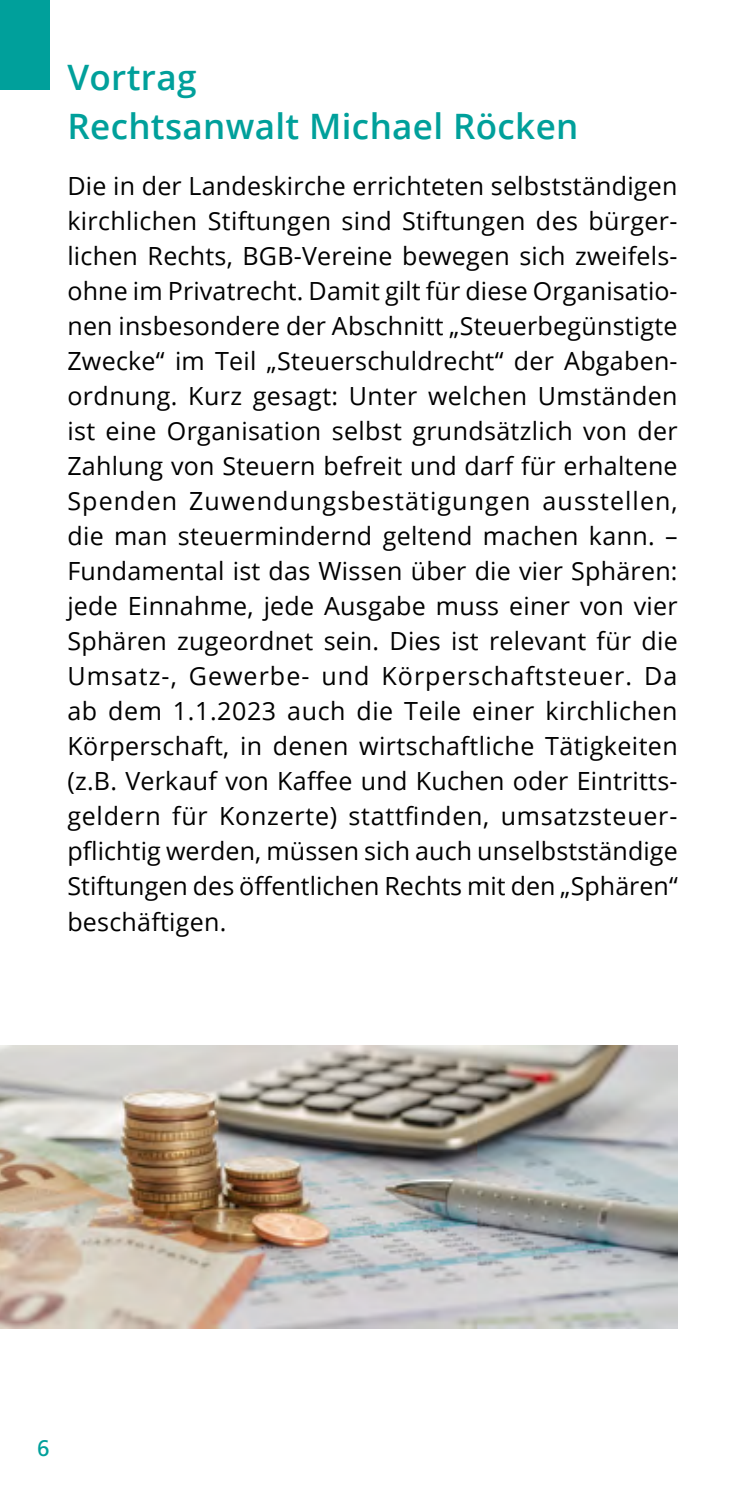
<style>
.page{position:relative;width:745px;height:1489px;background:#fff}
.page>*{position:absolute;margin:0;border:0;box-sizing:border-box;transform-origin:0 0}
.Überschrift_14pt_sem{font:600 35px/49px "Open Sans";letter-spacing:.01em;color:#00a09b}
.Fließtext_10pt{font:25px/35px "Open Sans";color:#000;text-align:justify}
.t1{font:22.5px "Frutiger LT Com";color:#00a09b}
</style>
<div class="page">
<div style="left:0;top:0;width:50px;height:90px;background:#00a09b"></div>
<img style="left:0;top:1045px;width:677px;height:283px">
<p class="Überschrift_14pt_sem" style="left:67px;top:52px;width:512px">Vortrag<br>Rechtsanwalt Michael Röcken</p>
<p class="Fließtext_10pt" style="left:67px;top:168px;width:611px">Die in der Landeskirche errichteten selbstständigen kirchlichen Stiftungen sind Stiftungen des bürger&shy;lichen Rechts, BGB-Vereine bewegen sich zweifels&shy;ohne im Privatrecht. Damit gilt für diese Organisatio&shy;nen insbesondere der Abschnitt „Steuerbegünstigte Zwecke“ im Teil „Steuerschuldrecht“ der Abgaben&shy;ordnung. Kurz gesagt: Unter welchen Umständen ist eine Organisation selbst grundsätzlich von der Zahlung von Steuern befreit und darf für erhaltene Spenden Zuwendungsbestätigungen ausstellen, die man steuermindernd geltend machen kann. – Fundamental ist das Wissen über die vier Sphären: jede Einnahme, jede Ausgabe muss einer von vier Sphären zugeordnet sein. Dies ist relevant für die Umsatz-, Gewerbe- und Körperschaftsteuer. Da ab dem 1.1.2023 auch die Teile einer kirchlichen Körperschaft, in denen wirtschaftliche Tätigkeiten (z.B. Verkauf von Kaffee und Kuchen oder Eintritts&shy;geldern für Konzerte) stattfinden, umsatzsteuer&shy;pflichtig werden, müssen sich auch unselbstständige Stiftungen des öffentlichen Rechts mit den „Sphären“ beschäftigen.</p>
<p class="t1" style="left:37px;top:1434px;width:14px">6</p>
</div>
